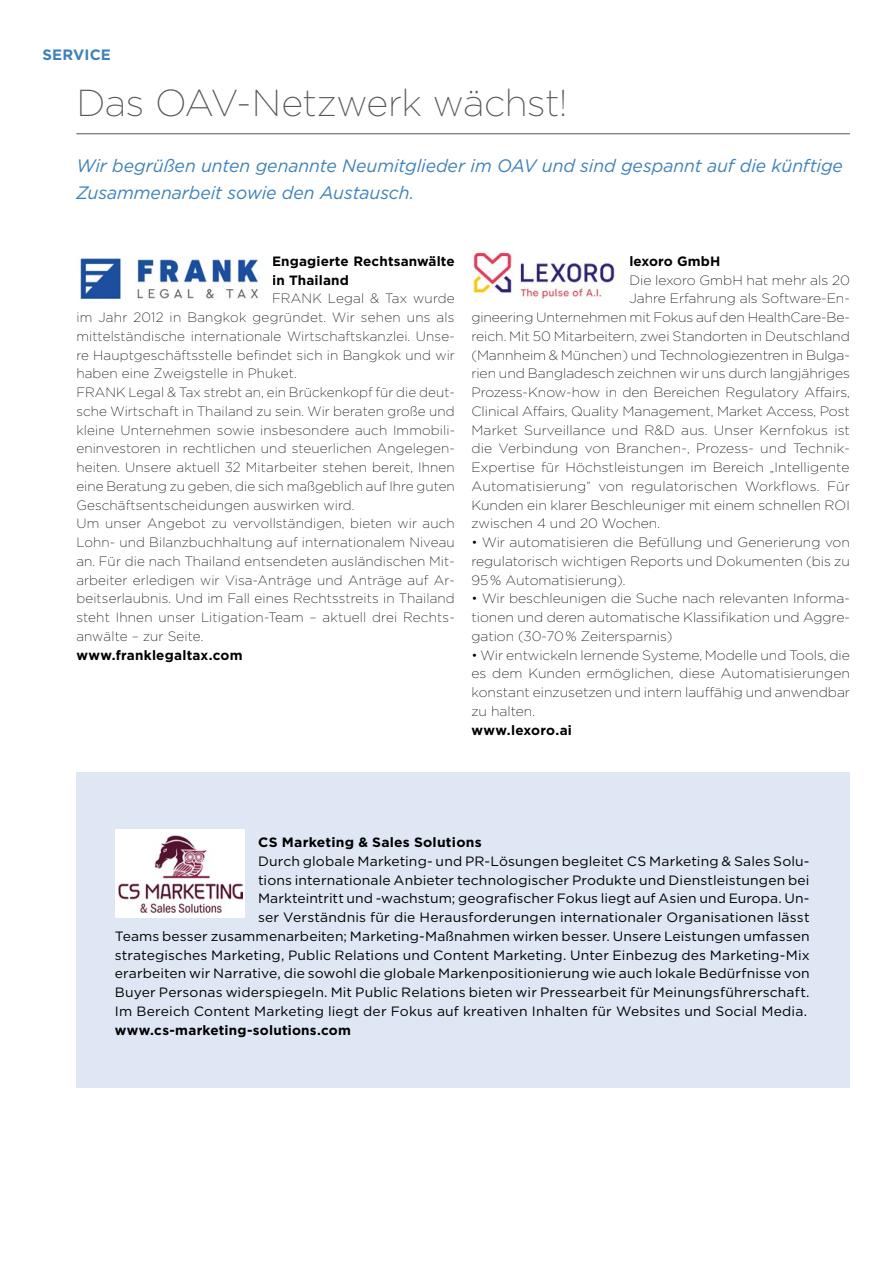
<style>
.page{position:relative;width:893px;height:1263px;background:#fff}
.page>*{position:absolute;margin:0;border:0;box-sizing:border-box;transform-origin:0 0}
.t1{font:200 37.5px "Gotham";letter-spacing:-.015em;color:#565656}
.t2{font:italic 18px/27px "Gotham";letter-spacing:-.005em;color:#3f81ba}
.t3{font:700 15px "Gotham";letter-spacing:.01em;color:#3f81ba}
.t4{font:200 13.5px/18.8px "Gotham";letter-spacing:.01em;color:#000;text-align:justify}
.t5{font:13.5px/18.8px "Gotham";letter-spacing:.01em;color:#000;text-align:right}
.t6{font:700 13.5px/18.8px "Gotham";letter-spacing:.01em;color:#000}
</style>
<div class="page">
<img style="left:472px;top:252px;width:143px;height:47px">
<img style="left:80px;top:258px;width:180px;height:42px">
<hr style="left:76px;top:133px;width:774px;height:1px;background:#565656">
<div style="left:76px;top:773px;width:774px;height:315px;background:#dee7f3"></div>
<div style="left:115px;top:829px;width:130px;height:88px;background:#fff"></div>
<img style="left:119px;top:835px;width:124px;height:77px">
<p class="t3" style="left:43px;top:44px;width:70px">SERVICE</p>
<h1 class="t1" style="left:76px;top:82px;width:493px">Das OAV-Netzwerk wächst!</h1>
<h2 class="t2" style="left:76px;top:152px;width:768px">Wir begrüßen unten genannte Neumitglieder im OAV und sind gespannt auf die künftige<br>Zusammenarbeit sowie den Austausch.</h2>
<p class="t6" style="left:272px;top:252px;width:184px">Engagierte Rechtsanwälte in Thailand</p>
<p class="t4" style="left:76px;top:289px;width:380px;text-align:left;text-indent:196px">FRANK Legal &amp; Tax wurde im Jahr 2012 in Bangkok gegründet. Wir sehen uns als mittelständische internationale Wirtschaftskanzlei. Unse&shy;re Hauptgeschäftsstelle befindet sich in Bangkok und wir haben eine Zweigstelle in Phuket.<br>FRANK Legal &amp; Tax strebt an, ein Brückenkopf für die deut&shy;sche Wirtschaft in Thailand zu sein. Wir beraten große und kleine Unternehmen sowie insbesondere auch Immobili&shy;eninvestoren in rechtlichen und steuerlichen Angelegen&shy;heiten. Unsere aktuell 32 Mitarbeiter stehen bereit, Ihnen eine Beratung zu geben, die sich maßgeblich auf Ihre guten Geschäftsentscheidungen auswirken wird.<br>Um unser Angebot zu vervollständigen, bieten wir auch Lohn- und Bilanzbuchhaltung auf internationalem Niveau an. Für die nach Thailand entsendeten ausländischen Mit&shy;arbeiter erledigen wir Visa-Anträge und Anträge auf Ar&shy;beitserlaubnis. Und im Fall eines Rechtsstreits in Thailand steht Ihnen unser Litigation-Team – aktuell drei Rechts&shy;anwälte – zur Seite.</p>
<p class="t6" style="left:76px;top:645px;width:168px">www.franklegaltax.com</p>
<p class="t6" style="left:629px;top:252px;width:92px">lexoro GmbH</p>
<p class="t4" style="left:629px;top:270px;width:222px">Die lexoro GmbH hat mehr als 20</p>
<p class="t4" style="left:629px;top:289px;width:222px">Jahre Erfahrung als Software-En-</p>
<p class="t4" style="left:471px;top:308px;width:380px">gineering Unternehmen mit Fokus auf den HealthCare-Be-</p>
<p class="t4" style="left:471px;top:326px;width:380px">reich. Mit 50 Mitarbeitern, zwei Standorten in Deutschland</p>
<p class="t4" style="left:471px;top:345px;width:380px">(Mannheim &amp; München) und Technologiezentren in Bulga-</p>
<p class="t4" style="left:471px;top:364px;width:380px">rien und Bangladesch zeichnen wir uns durch langjähriges</p>
<p class="t4" style="left:471px;top:383px;width:380px">Prozess-Know-how in den Bereichen Regulatory Affairs,</p>
<p class="t4" style="left:471px;top:401px;width:380px">Clinical Affairs, Quality Management, Market Access, Post</p>
<p class="t4" style="left:471px;top:420px;width:380px">Market Surveillance und R&amp;D aus. Unser Kernfokus ist</p>
<p class="t4" style="left:471px;top:439px;width:380px">die Verbindung von Branchen-, Prozess- und Technik-</p>
<p class="t4" style="left:471px;top:458px;width:380px">Expertise für Höchstleistungen im Bereich „Intelligente</p>
<p class="t4" style="left:471px;top:476px;width:380px">Automatisierung“ von regulatorischen Workflows. Für</p>
<p class="t4" style="left:471px;top:495px;width:380px">Kunden ein klarer Beschleuniger mit einem schnellen ROI</p>
<p class="t4" style="left:471px;top:514px;width:190px">zwischen 4 und 20 Wochen.</p>
<p class="t4" style="left:471px;top:533px;width:380px">• Wir automatisieren die Befüllung und Generierung von regulatorisch wichtigen Reports und Dokumenten (bis zu 95% Automatisierung).</p>
<p class="t4" style="left:471px;top:589px;width:380px">• Wir beschleunigen die Suche nach relevanten Informa&shy;tionen und deren automatische Klassifikation und Aggre&shy;gation (30-70% Zeitersparnis)</p>
<p class="t4" style="left:471px;top:645px;width:380px">• Wir entwickeln lernende Systeme, Modelle und Tools, die es dem Kunden ermöglichen, diese Automatisierungen konstant einzusetzen und intern lauffähig und anwendbar zu halten.</p>
<p class="t6" style="left:471px;top:720px;width:102px">www.lexoro.ai</p>
<p class="t6" style="left:258px;top:833px;width:225px">CS Marketing &amp; Sales Solutions</p>
<p class="t5" style="left:115px;top:851px;width:696px">Durch globale Marketing- und PR-Lösungen begleitet CS Marketing &amp; Sales Solu-<br>tions internationale Anbieter technologischer Produkte und Dienstleistungen bei<br>Markteintritt und -wachstum; geografischer Fokus liegt auf Asien und Europa. Un-<br>ser Verständnis für die Herausforderungen internationaler Organisationen lässt<br>Teams besser zusammenarbeiten; Marketing-Maßnahmen wirken besser. Unsere Leistungen umfassen strategisches Marketing, Public Relations und Content Marketing. Unter Einbezug des Marketing-Mix erarbeiten wir Narrative, die sowohl die globale Markenpositionierung wie auch lokale Bedürfnisse von Buyer Personas widerspiegeln. Mit Public Relations bieten wir Pressearbeit für Meinungsführerschaft.<br>Im Bereich Content Marketing liegt der Fokus auf kreativen Inhalten für Websites und Social Media.</p>
<p class="t6" style="left:115px;top:1020px;width:238px">www.cs-marketing-solutions.com</p>
</div>
